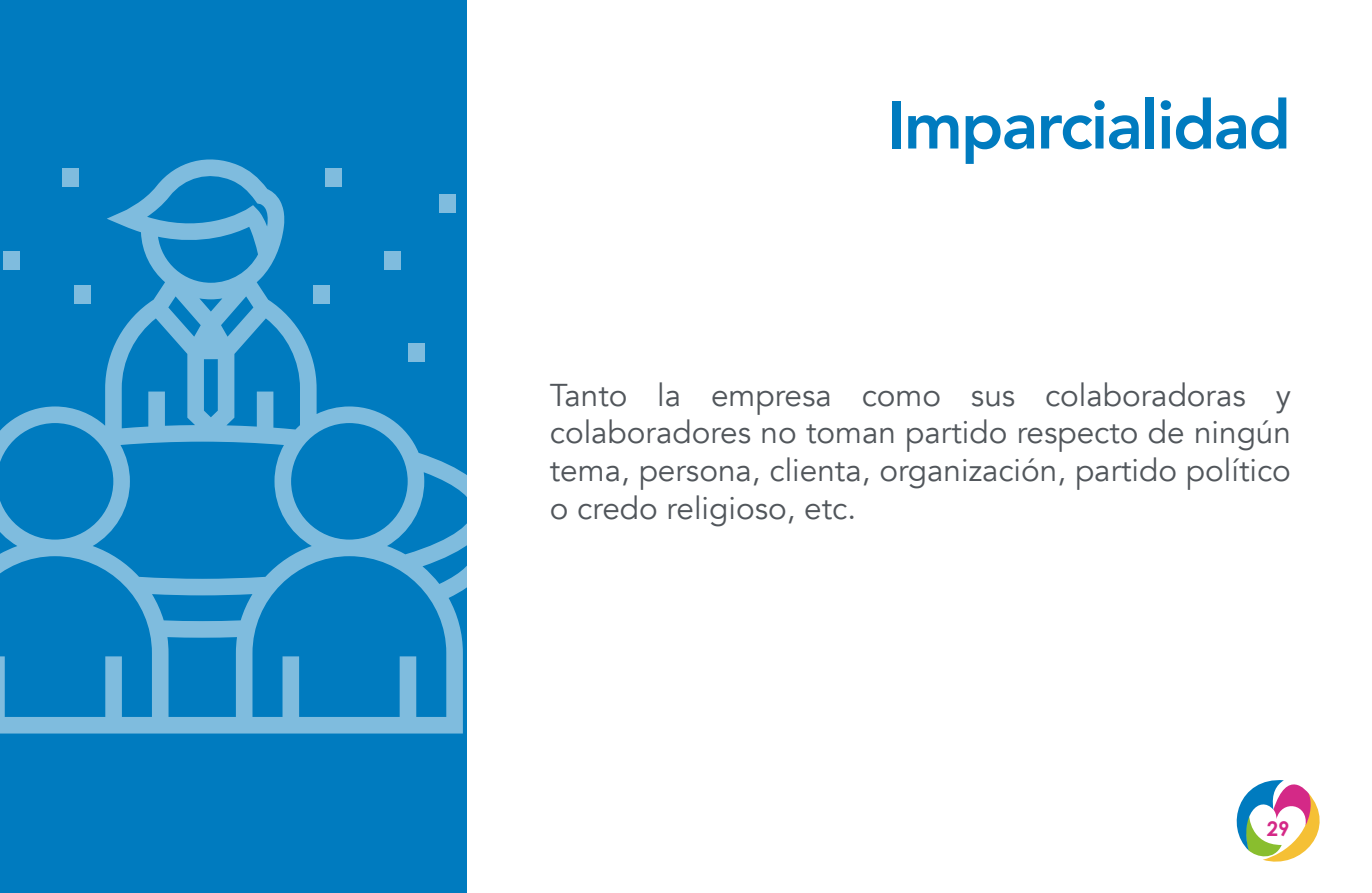
<style>
.page{position:relative;width:1372px;height:893px;background:#fff}
.page>*{position:absolute;margin:0;border:0;box-sizing:border-box;transform-origin:0 0}
.t1{font:800 67.5px "Avenir";letter-spacing:-.025em;color:#007bbf}
.t2{font:31.5px/37.8px "Avenir";color:#51565b;text-align:justify}
.t3{font:700 20.25px "Century Gothic";color:#d42987}
</style>
<div class="page">
<div style="left:0;top:0;width:466px;height:893px;background:#007bbf"></div>
<svg style="left:1236px;top:780px;width:84px;height:82px"></svg>
<svg style="left:0;top:157px;width:467px;height:576px"></svg>
<div style="left:408px;top:343px;width:17px;height:18px;background:#7fbcde"></div>
<div style="left:384px;top:251px;width:17px;height:19px;background:#7fbcde"></div>
<div style="left:439px;top:194px;width:17px;height:19px;background:#7fbcde"></div>
<div style="left:313px;top:286px;width:16px;height:18px;background:#7fbcde"></div>
<div style="left:325px;top:168px;width:16px;height:18px;background:#7fbcde"></div>
<div style="left:3px;top:251px;width:17px;height:19px;background:#7fbcde"></div>
<div style="left:74px;top:286px;width:17px;height:18px;background:#7fbcde"></div>
<div style="left:63px;top:168px;width:16px;height:18px;background:#7fbcde"></div>
<h1 class="t1" style="left:886px;top:72px;width:405px">Imparcialidad</h1>
<p class="t2" style="left:550px;top:376px;width:742px">Tanto la empresa como sus colaboradoras y colaboradores no toman partido respecto de ningún tema, persona, clienta, organización, partido político o credo religioso, etc.</p>
<p class="t3" style="left:1266px;top:816px;width:24px">29</p>
</div>
